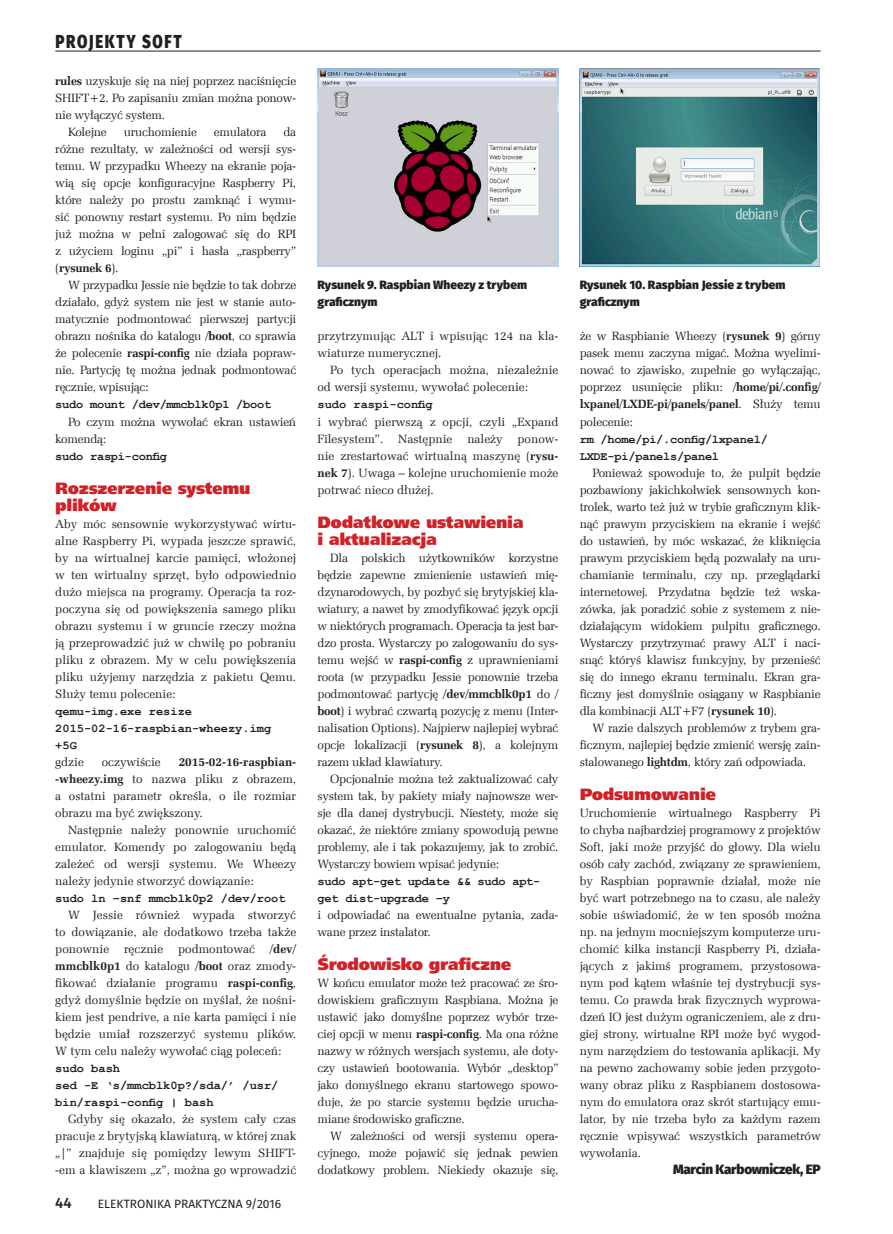
<style>
.page{position:relative;width:893px;height:1234px;background:#fff}
.page>*{position:absolute;margin:0;border:0;box-sizing:border-box;transform-origin:0 0}
.t1{font:800 18.75px "Fira Sans";letter-spacing:.11em;color:#231f20;scale:.8 1}
._3_Srodtytul_kurs{font:16.5px/17px "Humnst 777 X Blk EU";letter-spacing:-.02em;color:#d12126}
.t2{font:500 15px "Fira Sans";color:#231f20}
._0_Autor{font:800 13.5px "Fira Sans";letter-spacing:-.02em;color:#231f20}
._1_Body{font:12px/17px "Zapf Ellipt EU";letter-spacing:-.02em;color:#231f20;text-align:justify}
._1_Body-2{font:700 12px/17px "Courier New";color:#231f20}
._1_Body-3{font:700 12px/17px "Courier New";letter-spacing:-.02em;color:#231f20}
._1_Body-4{font:12px/17px "Zapf Ellipt EU";color:#231f20}
._4_Podpis{font:800 12px/17px "Fira Sans";color:#231f20}
.t3{font:12px "Fira Sans";color:#231f20}
.s1{font-weight:700}
</style>
<div class="page">
<img style="left:580px;top:68px;width:240px;height:198px">
<img style="left:317px;top:68px;width:241px;height:198px">
<hr style="left:55px;top:51px;width:766px;height:1px;background:#231f20">
<p class="t1" style="left:55px;top:28px;width:160px">PROJEKTY SOFT</p>
<p class="_1_Body" style="left:55px;top:73px;width:242px"><span class="s1">rules</span> uzyskuje się na niej poprzez naciśnięcie SHIFT+2. Po zapisaniu zmian można ponow&shy;nie wyłączyć system.</p>
<p class="_1_Body" style="left:68px;top:124px;width:40px">Kolejne</p>
<p class="_1_Body" style="left:124px;top:124px;width:75px">uruchomienie</p>
<p class="_1_Body" style="left:214px;top:124px;width:54px">emulatora</p>
<p class="_1_Body" style="left:55px;top:124px;width:242px;text-indent:228px">da różne rezultaty, w zależności od wersji sys&shy;temu. W przypadku Wheezy na ekranie poja&shy;wią się opcje konfiguracyjne Raspberry Pi, które należy po prostu zamknąć i wymu&shy;sić ponowny restart systemu. Po nim będzie już można w pełni zalogować się do RPI z użyciem loginu „pi” i hasła „raspberry” (<span class="s1">rysunek 6</span>).</p>
<p class="_1_Body" style="left:55px;top:277px;width:242px;text-indent:13px">W przypadku Jessie nie będzie to tak dobrze działało, gdyż system nie jest w stanie auto&shy;matycznie podmontować pierwszej partycji obrazu nośnika do katalogu <span class="s1">/boot</span>, co sprawia że polecenie <span class="s1">raspi-config</span> nie działa popraw&shy;nie. Partycję tę można jednak podmontować ręcznie, wpisując:</p>
<p class="_1_Body-3" style="left:55px;top:396px;width:217px">sudo mount /dev/mmcblk0p1 /boot</p>
<p class="_1_Body" style="left:55px;top:413px;width:242px;text-indent:13px">Po czym można wywołać ekran ustawień komendą:</p>
<p class="_1_Body-3" style="left:55px;top:447px;width:113px">sudo raspi-config</p>
<p class="_3_Srodtytul_kurs" style="left:55px;top:479px;width:197px">Rozszerzenie systemu plików</p>
<p class="_1_Body" style="left:55px;top:515px;width:242px">Aby móc sensownie wykorzystywać wirtu&shy;alne Raspberry Pi, wypada jeszcze sprawić, by na wirtualnej karcie pamięci, włożonej w ten wirtualny sprzęt, było odpowiednio dużo miejsca na programy. Operacja ta roz&shy;poczyna się od powiększenia samego pliku obrazu systemu i w gruncie rzeczy można ją przeprowadzić już w chwilę po pobraniu pliku z obrazem. My w celu powiększenia pliku użyjemy narzędzia z pakietu Qemu.<br>Służy temu polecenie:</p>
<p class="_1_Body-2" style="left:55px;top:702px;width:218px">qemu-img.exe resize<br>2015-02-16-raspbian-wheezy.img +5G</p>
<p class="_1_Body" style="left:55px;top:753px;width:30px">gdzie</p>
<p class="_1_Body-4" style="left:102px;top:753px;width:61px">oczywiście</p>
<p class="_1_Body" style="left:55px;top:753px;width:242px;text-indent:123px"><span class="s1">2015-02-16-raspbian--wheezy.img</span> to nazwa pliku z obrazem, a ostatni parametr określa, o ile rozmiar obrazu ma być zwiększony.</p>
<p class="_1_Body" style="left:55px;top:821px;width:242px;text-indent:13px">Następnie należy ponownie uruchomić emulator. Komendy po zalogowaniu będą zależeć od wersji systemu. We Wheezy należy jedynie stworzyć dowiązanie:</p>
<p class="_1_Body-2" style="left:55px;top:889px;width:232px">sudo ln –snf mmcblk0p2 /dev/root</p>
<p class="_1_Body" style="left:55px;top:906px;width:242px;text-indent:13px">W Jessie również wypada stworzyć to dowiązanie, ale dodatkowo trzeba także ponownie ręcznie podmontować <span class="s1">/dev/ mmcblk0p1</span> do katalogu <span class="s1">/boot</span> oraz zmody&shy;fikować działanie programu <span class="s1">raspi-config</span>, gdyż domyślnie będzie on myślał, że nośni&shy;kiem jest pendrive, a nie karta pamięci i nie będzie umiał rozszerzyć systemu plików.<br>W tym celu należy wywołać ciąg poleceń:</p>
<p class="_1_Body-2" style="left:55px;top:1059px;width:66px">sudo bash</p>
<p class="_1_Body-2" style="left:55px;top:1076px;width:225px">sed -E ‘s/mmcblk0p?/sda/’ /usr/ bin/raspi-config | bash</p>
<p class="_1_Body" style="left:55px;top:1110px;width:242px;text-indent:13px">Gdyby się okazało, że system cały czas pracuje z brytyjską klawiaturą, w której znak „|” znajduje się pomiędzy lewym SHIFT--em a klawiszem „z”, można go wprowadzić</p>
<p class="t2" style="left:55px;top:1192px;width:18px">44</p>
<p class="t3" style="left:98px;top:1195px;width:185px">ELEKTRONIKA PRAKTYCZNA 9/2016</p>
<p class="_4_Podpis" style="left:317px;top:276px;width:211px">Rysunek 9. Raspbian Wheezy z trybem graficznym</p>
<p class="_1_Body-4" style="left:317px;top:328px;width:242px">przytrzymując ALT i wpisując 124 na kla&shy;wiaturze numerycznej.</p>
<p class="_1_Body-4" style="left:317px;top:362px;width:242px;text-indent:13px">Po tych operacjach można, niezależnie od wersji systemu, wywołać polecenie:</p>
<p class="_1_Body-2" style="left:317px;top:396px;width:117px">sudo raspi-config</p>
<p class="_1_Body" style="left:317px;top:413px;width:242px">i wybrać pierwszą z opcji, czyli „Expand Filesystem”. Następnie należy ponow&shy;nie zrestartować wirtualną maszynę (<span class="s1">rysu&shy;nek 7</span>). Uwaga – kolejne uruchomienie może potrwać nieco dłużej.</p>
<p class="_3_Srodtytul_kurs" style="left:317px;top:513px;width:208px">Dodatkowe ustawienia i aktualizacja</p>
<p class="_1_Body" style="left:317px;top:549px;width:242px;text-indent:13px">Dla polskich użytkowników korzystne będzie zapewne zmienienie ustawień mię&shy;dzynarodowych, by pozbyć się brytyjskiej kla&shy;wiatury, a nawet by zmodyfikować język opcji w niektórych programach. Operacja ta jest bar&shy;dzo prosta. Wystarczy po zalogowaniu do sys&shy;temu wejść w <span class="s1">raspi-config</span> z uprawnieniami roota (w przypadku Jessie ponownie trzeba podmontować partycję <span class="s1">/dev/mmcblk0p1</span> do <span class="s1">/ boot</span>) i wybrać czwartą pozycję z menu (Inter&shy;nalisation Options). Najpierw najlepiej wybrać opcje lokalizacji (<span class="s1">rysunek 8</span>), a kolejnym razem układ klawiatury.</p>
<p class="_1_Body" style="left:317px;top:770px;width:242px;text-indent:13px">Opcjonalnie można też zaktualizować cały system tak, by pakiety miały najnowsze wer&shy;sje dla danej dystrybucji. Niestety, może się okazać, że niektóre zmiany spowodują pewne problemy, ale i tak pokazujemy, jak to zrobić.<br>Wystarczy bowiem wpisać jedynie:</p>
<p class="_1_Body-3" style="left:317px;top:872px;width:224px">sudo apt-get update &amp;&amp; sudo apt&shy;get dist-upgrade –y</p>
<p class="_1_Body" style="left:317px;top:906px;width:242px">i odpowiadać na ewentualne pytania, zada&shy;wane przez instalator.</p>
<p class="_3_Srodtytul_kurs" style="left:317px;top:956px;width:195px">Środowisko graficzne</p>
<p class="_1_Body" style="left:317px;top:974px;width:242px">W końcu emulator może też pracować ze śro&shy;dowiskiem graficznym Raspbiana. Można je ustawić jako domyślne poprzez wybór trze&shy;ciej opcji w menu <span class="s1">raspi-config</span>. Ma ona różne nazwy w różnych wersjach systemu, ale doty&shy;czy ustawień bootowania. Wybór „desktop” jako domyślnego ekranu startowego spowo&shy;duje, że po starcie systemu będzie urucha&shy;miane środowisko graficzne.</p>
<p class="_1_Body" style="left:317px;top:1127px;width:242px;text-indent:13px">W zależności od wersji systemu opera&shy;cyjnego, może pojawić się jednak pewien dodatkowy problem. Niekiedy okazuje się,</p>
<p class="_4_Podpis" style="left:580px;top:276px;width:207px">Rysunek 10. Raspbian Jessie z trybem graficznym</p>
<p class="_1_Body" style="left:580px;top:328px;width:242px">że w Raspbianie Wheezy (<span class="s1">rysunek 9</span>) górny pasek menu zaczyna migać. Można wyelimi&shy;nować to zjawisko, zupełnie go wyłączając, poprzez usunięcie pliku: <span class="s1">/home/pi/.config/ lxpanel/LXDE-pi/panels/panel</span>. Służy temu polecenie:</p>
<p class="_1_Body-3" style="left:580px;top:430px;width:190px">rm /home/pi/.config/lxpanel/<br>LXDE-pi/panels/panel</p>
<p class="_1_Body" style="left:580px;top:464px;width:242px;text-indent:13px">Ponieważ spowoduje to, że pulpit będzie pozbawiony jakichkolwiek sensownych kon&shy;trolek, warto też już w trybie graficznym klik&shy;nąć prawym przyciskiem na ekranie i wejść do ustawień, by móc wskazać, że kliknięcia prawym przyciskiem będą pozwalały na uru&shy;chamianie terminalu, czy np. przeglądarki internetowej. Przydatna będzie też wska&shy;zówka, jak poradzić sobie z systemem z nie&shy;działającym widokiem pulpitu graficznego.<br>Wystarczy przytrzymać prawy ALT i naci&shy;snąć któryś klawisz funkcyjny, by przenieść się do innego ekranu terminalu. Ekran gra&shy;ficzny jest domyślnie osiągany w Raspbianie dla kombinacji ALT+F7 (<span class="s1">rysunek 10</span>).</p>
<p class="_1_Body" style="left:580px;top:719px;width:242px;text-indent:13px">W razie dalszych problemów z trybem gra&shy;ficznym, najlepiej będzie zmienić wersję zain&shy;stalowanego <span class="s1">lightdm</span>, który zań odpowiada.</p>
<p class="_3_Srodtytul_kurs" style="left:580px;top:786px;width:138px">Podsumowanie</p>
<p class="_1_Body" style="left:580px;top:804px;width:242px">Uruchomienie wirtualnego Raspberry Pi to chyba najbardziej programowy z projektów Soft, jaki może przyjść do głowy. Dla wielu osób cały zachód, związany ze sprawieniem, by Raspbian poprawnie działał, może nie być wart potrzebnego na to czasu, ale należy sobie uświadomić, że w ten sposób można np. na jednym mocniejszym komputerze uru&shy;chomić kilka instancji Raspberry Pi, działa&shy;jących z jakimś programem, przystosowa&shy;nym pod kątem właśnie tej dystrybucji sys&shy;temu. Co prawda brak fizycznych wyprowa&shy;dzeń IO jest dużym ograniczeniem, ale z dru&shy;giej strony, wirtualne RPI może być wygod&shy;nym narzędziem do testowania aplikacji. My na pewno zachowamy sobie jeden przygoto&shy;wany obraz pliku z Raspbianem dostosowa&shy;nym do emulatora oraz skrót startujący emu&shy;lator, by nie trzeba było za każdym razem ręcznie wpisywać wszystkich parametrów wywołania.</p>
<p class="_0_Autor" style="left:673px;top:1159px;width:149px">Marcin Karbowniczek, EP</p>
</div>
